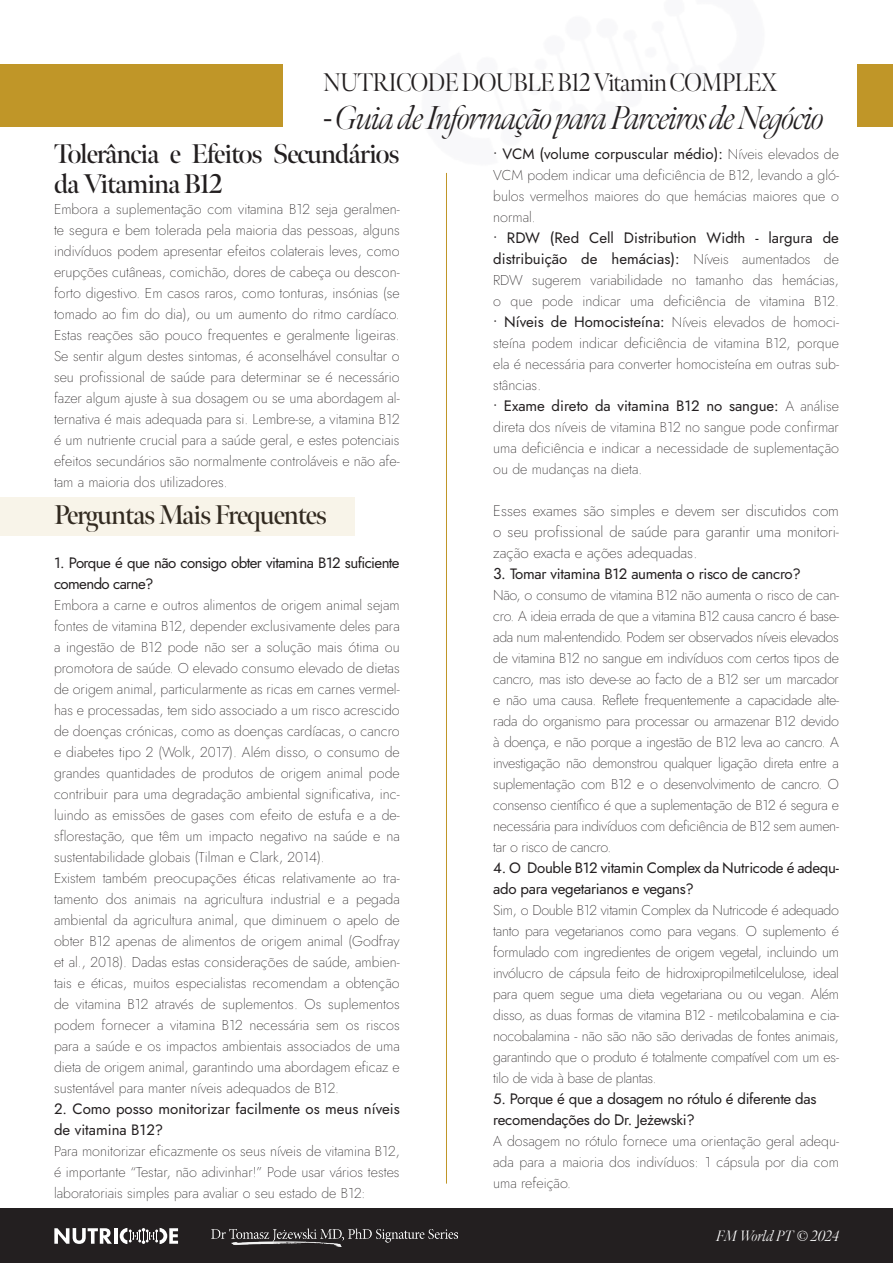
<style>
.page{position:relative;width:893px;height:1263px;background:#fff}
.page>*{position:absolute;margin:0;border:0;box-sizing:border-box;transform-origin:0 0}
.t1{font:italic 300 33px "Meno Banner";letter-spacing:-.04em;color:#231f20}
.t2{font:600 27px/30px "Meno Banner";letter-spacing:-.04em;color:#231f20}
.t3{font:300 25.5px "Meno Banner";letter-spacing:-.04em;color:#231f20}
.t4{font:15px/21px "Jost";letter-spacing:-.02em;color:#231f20;text-align:justify}
.t5{font:15px/21px "Jost";color:#231f20}
.t6{font:15px/21px "Jost";letter-spacing:-.04em;color:#231f20}
.t7{font:italic 300 15px "Meno Banner";color:#fff}
.t8{font:14.25px/21px "Jost";color:#231f20;text-align:justify}
.s1{font-style:normal}
.s2{font-size:14.25px}
.s3{font-size:15px}
.s4{font-size:15.75px}
</style>
<div class="page">
<div style="left:0;top:65px;width:282px;height:62px;background:#c09628"></div>
<div style="left:857px;top:65px;width:36px;height:62px;background:#c09628"></div>
<hr style="left:446px;top:173px;width:1px;height:1010px;background:#c09628">
<div style="left:0;top:1209px;width:893px;height:54px;background:#231f20"></div>
<img style="left:211px;top:1229px;width:247px;height:17px">
<svg style="left:54px;top:1228px;width:58px;height:16px"></svg>
<hr style="left:114px;top:1228px;width:3px;height:16px;background:#fff">
<svg style="left:120px;top:1228px;width:58px;height:16px"></svg>
<div style="left:0;top:497px;width:354px;height:39px;background:#f8f4e9"></div>
<p class="t3" style="left:323px;top:67px;width:456px">NUTRICODE DOUBLE B12 Vitamin COMPLEX</p>
<p class="t1" style="left:323px;top:98px;width:503px"><span class="s1">-</span> Guia de Informação para Parceiros de Negócio</p>
<p class="t2" style="left:54px;top:139px;width:347px">Tolerância e Efeitos Secundários da Vitamina B12</p>
<p class="t8" style="left:54px;top:198px;width:347px">Embora a suplementação com vitamina B12 seja geralmen&shy;te segura e bem tolerada pela maioria das pessoas, alguns indivíduos podem apresentar efeitos colaterais leves, como erupções cutâneas, comichão, dores de cabeça ou descon&shy;forto digestivo. Em casos raros, como tonturas, insónias (se tomado ao fim do dia), ou um aumento do ritmo cardíaco.<br>Estas reações são pouco frequentes e geralmente ligeiras.<br>Se sentir algum destes sintomas, é aconselhável consultar o seu profissional de saúde para determinar se é necessário fazer algum ajuste à sua dosagem ou se uma abordagem al&shy;ternativa é mais adequada para si. Lembre-se, a vitamina B12 é um nutriente crucial para a saúde geral, e estes potenciais efeitos secundários são normalmente controláveis e não afe&shy;tam a maioria dos utilizadores.</p>
<p class="t2" style="left:54px;top:500px;width:274px">Perguntas Mais Frequentes</p>
<p class="t6" style="left:54px;top:552px;width:347px">1. Porque é que não consigo obter vitamina B12 suficiente comendo carne?</p>
<p class="t8" style="left:54px;top:594px;width:347px">Embora a carne e outros alimentos de origem animal sejam fontes de vitamina B12, depender exclusivamente deles para a ingestão de B12 pode não ser a solução mais ótima ou promotora de saúde. O elevado consumo elevado de dietas de origem animal, particularmente as ricas em carnes vermel&shy;has e processadas, tem sido associado a um risco acrescido de doenças crónicas, como as doenças cardíacas, o cancro e diabetes tipo 2 (Wolk, 2017). Além disso, o consumo de grandes quantidades de produtos de origem animal pode contribuir para uma degradação ambiental significativa, inc&shy;luindo as emissões de gases com efeito de estufa e a de&shy;sflorestação, que têm um impacto negativo na saúde e na sustentabilidade globais (Tilman e Clark, 2014).</p>
<p class="t8" style="left:54px;top:867px;width:347px">Existem também preocupações éticas relativamente ao tra&shy;tamento dos animais na agricultura industrial e a pegada ambiental da agricultura animal, que diminuem o apelo de obter B12 apenas de alimentos de origem animal (Godfray et al., 2018). Dadas estas considerações de saúde, ambien&shy;tais e éticas, muitos especialistas recomendam a obtenção de vitamina B12 através de suplementos. Os suplementos podem fornecer a vitamina B12 necessária sem os riscos para a saúde e os impactos ambientais associados de uma dieta de origem animal, garantindo uma abordagem eficaz e sustentável para manter níveis adequados de B12.</p>
<p class="t5" style="left:54px;top:1098px;width:347px">2. Como posso monitorizar facilmente os meus níveis de vitamina B12?</p>
<p class="t8" style="left:54px;top:1140px;width:347px">Para monitorizar eficazmente os seus níveis de vitamina B12, é importante “Testar, não adivinhar!” Pode usar vários testes laboratoriais simples para avaliar o seu estado de B12:</p>
<p class="t5" style="left:493px;top:143px;width:347px"><span class="s2">•</span> VCM (volume corpuscular médio): <span class="s2">Níveis elevados de</span></p>
<p class="t8" style="left:493px;top:164px;width:347px">VCM podem indicar uma deficiência de B12, levando a gló&shy;bulos vermelhos maiores do que hemácias maiores que o normal.</p>
<p class="t5" style="left:493px;top:227px;width:347px"><span class="s2">•</span> RDW (Red Cell Distribution Width - largura de distribuição de hemácias): <span class="s2">Níveis aumentados de</span></p>
<p class="t8" style="left:493px;top:269px;width:347px">RDW sugerem variabilidade no tamanho das hemácias, o que pode indicar uma deficiência de vitamina B12.</p>
<p class="t8" style="left:493px;top:311px;width:347px">• <span class="s3">Níveis de Homocisteína:</span> Níveis elevados de homoci&shy;steína podem indicar deficiência de vitamina B12, porque ela é necessária para converter homocisteína em outras sub&shy;stâncias.</p>
<p class="t5" style="left:493px;top:395px;width:347px"><span class="s2">•</span> Exame direto da vitamina B12 no sangue: <span class="s2">A análise</span></p>
<p class="t8" style="left:493px;top:416px;width:347px">direta dos níveis de vitamina B12 no sangue pode confirmar uma deficiência e indicar a necessidade de suplementação ou de mudanças na dieta.</p>
<p class="t4" style="left:493px;top:500px;width:347px">Esses exames são simples e devem ser discutidos com o seu profissional de saúde para garantir uma monitori&shy;zação exacta e ações adequadas.</p>
<p class="t4" style="left:493px;top:563px;width:309px"><span class="s4">3.</span> Tomar vitamina B12 aumenta o risco de cancro?</p>
<p class="t8" style="left:493px;top:584px;width:347px">Não, o consumo de vitamina B12 não aumenta o risco de can&shy;cro. A ideia errada de que a vitamina B12 causa cancro é base&shy;ada num mal-entendido. Podem ser observados níveis elevados de vitamina B12 no sangue em indivíduos com certos tipos de cancro, mas isto deve-se ao facto de a B12 ser um marcador e não uma causa. Reflete frequentemente a capacidade alte&shy;rada do organismo para processar ou armazenar B12 devido à doença, e não porque a ingestão de B12 leva ao cancro. A investigação não demonstrou qualquer ligação direta entre a suplementação com B12 e o desenvolvimento de cancro. O consenso científico é que a suplementação de B12 é segura e necessária para indivíduos com deficiência de B12 sem aumen&shy;tar o risco de cancro.</p>
<p class="t4" style="left:493px;top:857px;width:347px">4. O Double B12 vitamin Complex da Nutricode é adequ&shy;ado para vegetarianos e vegans?</p>
<p class="t8" style="left:493px;top:899px;width:347px">Sim, o Double B12 vitamin Complex da Nutricode é adequado tanto para vegetarianos como para vegans. O suplemento é formulado com ingredientes de origem vegetal, incluindo um invólucro de cápsula feito de hidroxipropilmetilcelulose, ideal para quem segue uma dieta vegetariana ou ou vegan. Além disso, as duas formas de vitamina B12 - metilcobalamina e cia&shy;nocobalamina - não são não são derivadas de fontes animais, garantindo que o produto é totalmente compatível com um es&shy;tilo de vida à base de plantas.</p>
<p class="t4" style="left:493px;top:1088px;width:325px">5. Porque é que a dosagem no rótulo é diferente das</p>
<p class="t4" style="left:493px;top:1109px;width:203px">recomendações do Dr. Jeżewski?</p>
<p class="t8" style="left:493px;top:1130px;width:347px">A dosagem no rótulo fornece uma orientação geral adequ&shy;ada para a maioria dos indivíduos: 1 cápsula por dia com uma refeição.</p>
<p class="t7" style="left:717px;top:1227px;width:124px">FM World PT © 2024</p>
</div>
